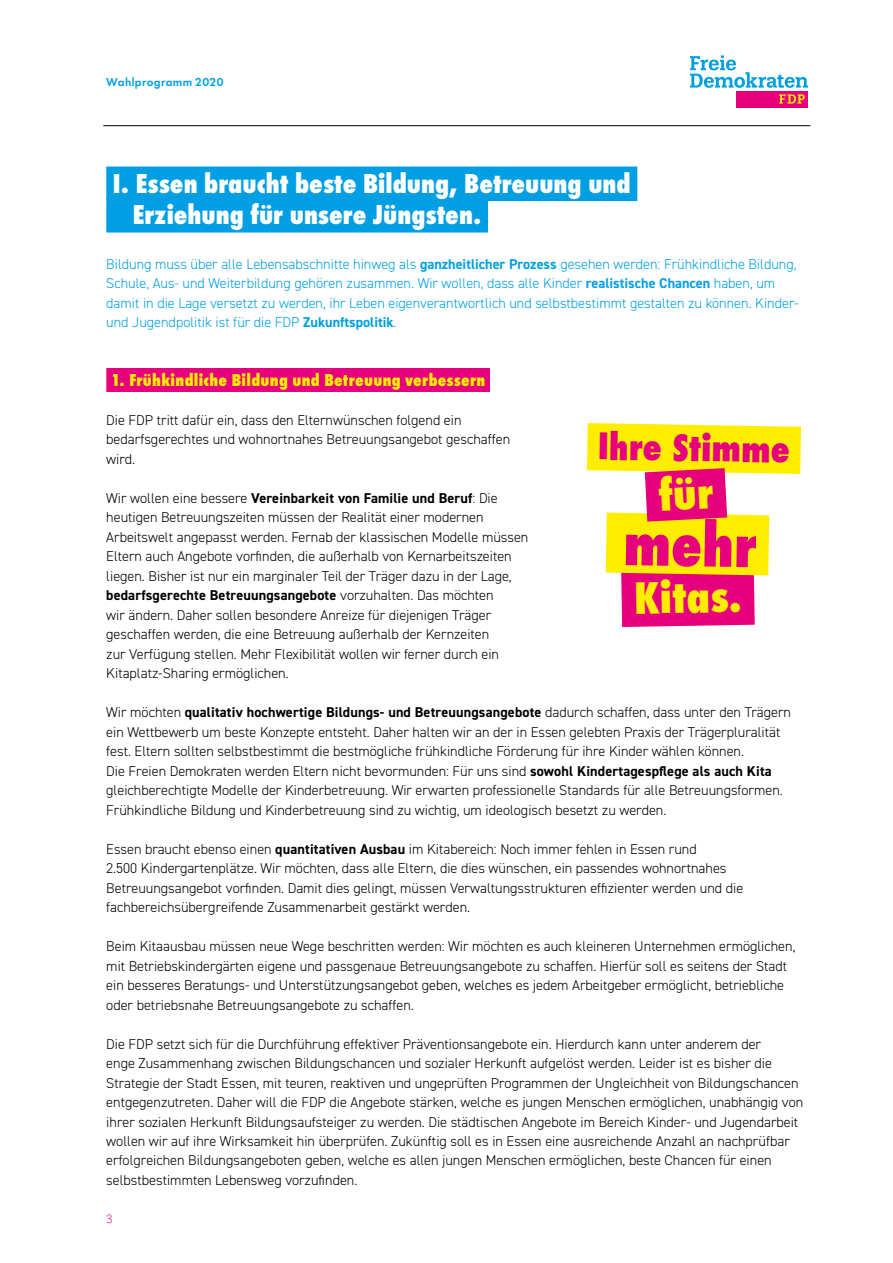
<style>
.page{position:relative;width:893px;height:1263px;background:#fff}
.page>*{position:absolute;margin:0;border:0;box-sizing:border-box;transform-origin:0 0}
.t1{font:800 condensed 57.45px "Futura";color:#e6007d}
.t2{font:800 condensed 42px "Futura";color:#ffed00}
.t3{font:800 condensed 35.4px "Futura";color:#e6007d}
.t4{font:800 28.5px/31.5px "Futura PT Cond";color:#fff}
.t5{font:800 18px "Futura PT Cond";letter-spacing:.015em;color:#ffed00}
.t6{font:300 14.25px/19.5px "DIN2014";color:#000}
.t7{font:300 14.25px/19.5px "DIN2014";color:#009fe3}
.t8{font:600 12px "Futura PT";letter-spacing:.03em;color:#009fe3}
.t9{font:300 12px "Caecilia LT Pro 45";color:#e6007d}
.s1{font-weight:700}
</style>
<div class="page">
<svg style="left:690px;top:55px;width:118px;height:33px"></svg>
<div style="left:736px;top:91px;width:72px;height:16px;background:#e6007d"></div>
<svg style="left:779px;top:94px;width:26px;height:10px"></svg>
<hr style="left:103px;top:125px;width:707px;height:1px;background:#000">
<div style="left:106px;top:166px;width:531px;height:35px;background:#009fe3"></div>
<div style="left:106px;top:198px;width:382px;height:34px;background:#009fe3"></div>
<div style="left:106px;top:368px;width:384px;height:24px;background:#e6007d"></div>
<svg style="left:586px;top:423px;width:215px;height:204px"></svg>
<p class="t8" style="left:106px;top:75px;width:119px">Wahlprogramm 2020</p>
<h3 class="t4" style="left:133px;top:167px;width:499px;text-indent:-20px">I. Essen braucht beste Bildung, Betreuung und<br>Erziehung für unsere Jüngsten.</h3>
<p class="t7" style="left:106px;top:254px;width:694px">Bildung muss über alle Lebensabschnitte hinweg als <span class="s1">ganzheitlicher Prozess</span> gesehen werden: Frühkindliche Bildung, Schule, Aus- und Weiterbildung gehören zusammen. Wir wollen, dass alle Kinder <span class="s1">realistische Chancen</span> haben, um damit in die Lage versetzt zu werden, ihr Leben eigenverantwortlich und selbstbestimmt gestalten zu können. Kinder&shy;und Jugendpolitik ist für die FDP <span class="s1">Zukunftspolitik</span>.</p>
<p class="t5" style="left:111px;top:369px;width:376px">1. Frühkindliche Bildung und Betreuung verbessern</p>
<p class="t6" style="left:106px;top:410px;width:405px">Die FDP tritt dafür ein, dass den Elternwünschen folgend ein bedarfsgerechtes und wohnortnahes Betreuungsangebot geschaffen wird.</p>
<p class="t6" style="left:106px;top:488px;width:424px">Wir wollen eine bessere <span class="s1">Vereinbarkeit von Familie und Beruf</span>: Die heutigen Betreuungszeiten müssen der Realität einer modernen Arbeitswelt angepasst werden. Fernab der klassischen Modelle müssen Eltern auch Angebote vorfinden, die außerhalb von Kernarbeitszeiten liegen. Bisher ist nur ein marginaler Teil der Träger dazu in der Lage, <span class="s1">bedarfsgerechte Betreuungsangebote</span> vorzuhalten. Das möchten<br>wir ändern. Daher sollen besondere Anreize für diejenigen Träger geschaffen werden, die eine Betreuung außerhalb der Kernzeiten<br>zur Verfügung stellen. Mehr Flexibilität wollen wir ferner durch ein Kitaplatz-Sharing ermöglichen.</p>
<p class="t6" style="left:106px;top:702px;width:686px">Wir möchten <span class="s1">qualitativ hochwertige Bildungs- und Betreuungsangebote</span> dadurch schaffen, dass unter den Trägern ein Wettbewerb um beste Konzepte entsteht. Daher halten wir an der in Essen gelebten Praxis der Trägerpluralität fest. Eltern sollten selbstbestimmt die bestmögliche frühkindliche Förderung für ihre Kinder wählen können.<br>Die Freien Demokraten werden Eltern nicht bevormunden: Für uns sind <span class="s1">sowohl Kindertagespflege als auch Kita </span>gleichberechtigte Modelle der Kinderbetreuung. Wir erwarten professionelle Standards für alle Betreuungsformen.<br>Frühkindliche Bildung und Kinderbetreuung sind zu wichtig, um ideologisch besetzt zu werden.</p>
<p class="t6" style="left:106px;top:839px;width:638px">Essen braucht ebenso einen <span class="s1">quantitativen Ausbau</span> im Kitabereich: Noch immer fehlen in Essen rund<br>2.500 Kindergartenplätze. Wir möchten, dass alle Eltern, die dies wünschen, ein passendes wohnortnahes Betreuungsangebot vorfinden. Damit dies gelingt, müssen Verwaltungsstrukturen effizienter werden und die fachbereichsübergreifende Zusammenarbeit gestärkt werden.</p>
<p class="t6" style="left:106px;top:936px;width:691px">Beim Kitaausbau müssen neue Wege beschritten werden: Wir möchten es auch kleineren Unternehmen ermöglichen, mit Betriebskindergärten eigene und passgenaue Betreuungsangebote zu schaffen. Hierfür soll es seitens der Stadt ein besseres Beratungs- und Unterstützungsangebot geben, welches es jedem Arbeitgeber ermöglicht, betriebliche oder betriebsnahe Betreuungsangebote zu schaffen.</p>
<p class="t6" style="left:106px;top:1034px;width:698px">Die FDP setzt sich für die Durchführung effektiver Präventionsangebote ein. Hierdurch kann unter anderem der<br>enge Zusammenhang zwischen Bildungschancen und sozialer Herkunft aufgelöst werden. Leider ist es bisher die Strategie der Stadt Essen, mit teuren, reaktiven und ungeprüften Programmen der Ungleichheit von Bildungschancen entgegenzutreten. Daher will die FDP die Angebote stärken, welche es jungen Menschen ermöglichen, unabhängig von ihrer sozialen Herkunft Bildungsaufsteiger zu werden. Die städtischen Angebote im Bereich Kinder- und Jugendarbeit wollen wir auf ihre Wirksamkeit hin überprüfen. Zukünftig soll es in Essen eine ausreichende Anzahl an nachprüfbar erfolgreichen Bildungsangeboten geben, welche es allen jungen Menschen ermöglichen, beste Chancen für einen selbstbestimmten Lebensweg vorzufinden.</p>
<h3 class="t3" style="left:598px;top:422px;width:193px;rotate:1deg">Ihre Stimme</h3>
<h1 class="t1" style="left:624px;top:504px;width:134px;rotate:1deg">mehr</h1>
<h2 class="t2" style="left:634px;top:569px;width:109px;rotate:-1deg">Kitas.</h2>
<p class="t9" style="left:106px;top:1211px;width:8px">3</p>
</div>
